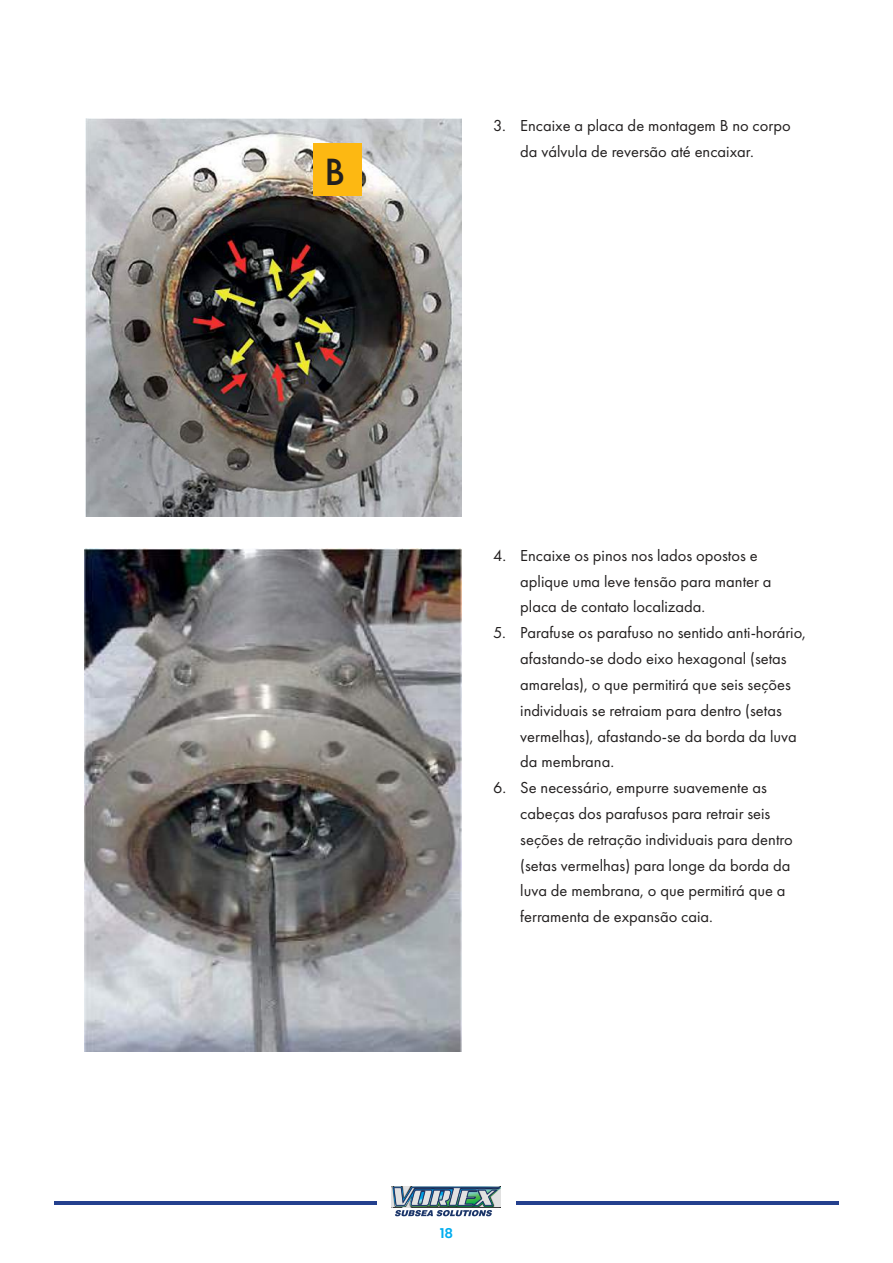
<style>
.page{position:relative;width:893px;height:1263px;background:#fff}
.page>*{position:absolute;margin:0;border:0;box-sizing:border-box;transform-origin:0 0}
.t1{font:500 39.45px "Futura PT";color:#221f1f}
.t2{font:16.5px/25.8px "Futura PT";color:#221f1f}
.t3{font:600 13.5px "Poppins";color:#00adef}
</style>
<div class="page">
<img style="left:392px;top:1186px;width:109px;height:30px">
<hr style="left:54px;top:1201px;width:322px;height:3px;background:#24408e">
<hr style="left:517px;top:1201px;width:322px;height:3px;background:#24408e">
<img style="left:85px;top:118px;width:377px;height:398px">
<img style="left:85px;top:548px;width:377px;height:503px">
<div style="left:313px;top:144px;width:49px;height:52px;background:#fdb812"></div>
<h1 class="t1" style="left:324px;top:149px;width:22px">B</h1>
<p class="t2" style="left:520px;top:113px;width:272px;text-indent:-27px">3. Encaixe a placa de montagem B no corpo da válvula de reversão até encaixar.</p>
<p class="t2" style="left:520px;top:543px;width:253px;text-indent:-27px">4. Encaixe os pinos nos lados opostos e aplique uma leve tensão para manter a placa de contato localizada.</p>
<p class="t2" style="left:520px;top:620px;width:287px;text-indent:-27px">5. Parafuse os parafuso no sentido anti-horário, afastando-se dodo eixo hexagonal (setas amarelas), o que permitirá que seis seções individuais se retraiam para dentro (setas vermelhas), afastando-se da borda da luva da membrana.</p>
<p class="t2" style="left:520px;top:775px;width:274px;text-indent:-27px">6. Se necessário, empurre suavemente as cabeças dos parafusos para retrair seis seções de retração individuais para dentro (setas vermelhas) para longe da borda da luva de membrana, o que permitirá que a ferramenta de expansão caia.</p>
<p class="t3" style="left:440px;top:1225px;width:15px">18</p>
</div>
